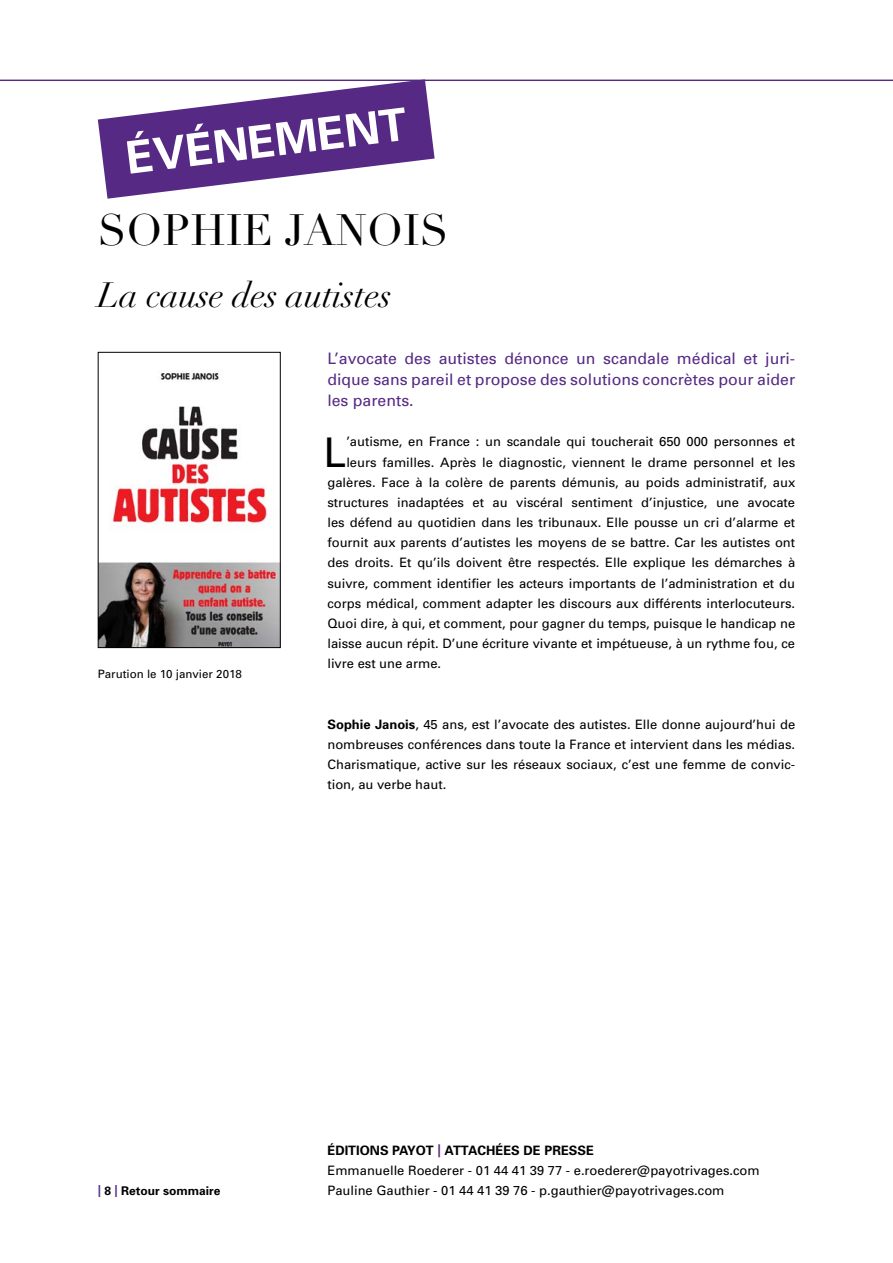
<style>
.page{position:relative;width:893px;height:1263px;background:#fff}
.page>*{position:absolute;margin:0;border:0;box-sizing:border-box;transform-origin:0 0}
.t1{font:700 45px "Univers";color:#fff}
.t2{font:43.2px "Didot LH";color:#000}
.t3{font:40.95px "Univers";color:#000}
.t4{font:italic 34.5px "Didot LH";color:#000}
.t5{font:15.9px/21px "Univers";color:#562a84;text-align:justify}
.t6{font:12.9px/20.1px "Univers";color:#000}
.t7{font:700 12px "Univers";color:#000}
.t8{font:11.55px "Univers";color:#000}
.s1{font-weight:700}
.s2{color:#562a84}
.s3{font-weight:700;color:#562a84}
</style>
<div class="page">
<hr style="left:0;top:80px;width:893px;height:1px;background:#562a84">
<svg style="left:98px;top:79px;width:337px;height:120px"></svg>
<img style="left:100px;top:372px;width:179px;height:274px">
<div style="left:98px;top:352px;width:183px;height:296px;border:1px solid #000"></div>
<h1 class="t1" style="left:123px;top:131px;width:284px;rotate:-7deg">ÉVÉNEMENT</h1>
<h2 class="t2" style="left:98px;top:205px;width:352px">SOPHIE JANOIS</h2>
<h3 class="t4" style="left:98px;top:275px;width:295px">La cause des autistes</h3>
<p class="t8" style="left:98px;top:667px;width:146px">Parution le 10 janvier 2018</p>
<p class="t5" style="left:327px;top:348px;width:469px">L’avocate des autistes dénonce un scandale médical et juri&shy;dique sans pareil et propose des solutions concrètes pour aider les parents.</p>
<h3 class="t3" style="left:324px;top:428px;width:24px">L</h3>
<p class="t6" style="left:346px;top:432px;width:450px">’autisme, en France : un scandale qui toucherait 650 000 personnes et</p>
<p class="t6" style="left:346px;top:452px;width:450px">leurs familles. Après le diagnostic, viennent le drame personnel et les</p>
<p class="t6" style="left:327px;top:472px;width:469px">galères. Face à la colère de parents démunis, au poids administratif, aux</p>
<p class="t6" style="left:327px;top:492px;width:469px">structures inadaptées et au viscéral sentiment d’injustice, une avocate</p>
<p class="t6" style="left:327px;top:513px;width:469px">les défend au quotidien dans les tribunaux. Elle pousse un cri d’alarme et</p>
<p class="t6" style="left:327px;top:533px;width:469px">fournit aux parents d’autistes les moyens de se battre. Car les autistes ont</p>
<p class="t6" style="left:327px;top:553px;width:469px">des droits. Et qu’ils doivent être respectés. Elle explique les démarches à</p>
<p class="t6" style="left:327px;top:573px;width:469px">suivre, comment identifier les acteurs importants de l’administration et du</p>
<p class="t6" style="left:327px;top:593px;width:469px">corps médical, comment adapter les discours aux différents interlocuteurs.</p>
<p class="t6" style="left:327px;top:613px;width:469px">Quoi dire, à qui, et comment, pour gagner du temps, puisque le handicap ne</p>
<p class="t6" style="left:327px;top:634px;width:469px">laisse aucun répit. D’une écriture vivante et impétueuse, à un rythme fou, ce</p>
<p class="t6" style="left:327px;top:654px;width:115px">livre est une arme.</p>
<p class="t6" style="left:327px;top:714px;width:469px;text-align:justify"><span class="s1">Sophie Janois</span>, 45 ans, est l’avocate des autistes. Elle donne aujourd’hui de nombreuses conférences dans toute la France et intervient dans les médias.<br>Charismatique, active sur les réseaux sociaux, c’est une femme de convic&shy;tion, au verbe haut.</p>
<p class="t7" style="left:98px;top:1183px;width:124px"><span class="s2">|</span> 8 <span class="s2">|</span> Retour sommaire</p>
<p class="t6" style="left:327px;top:1140px;width:434px"><span class="s1">ÉDITIONS PAYOT</span> <span class="s3">|</span> <span class="s1">ATTACHÉES DE PRESSE<br></span>Emmanuelle Roederer - 01 44 41 39 77 - e.roederer@payotrivages.com<br>Pauline Gauthier - 01 44 41 39 76 - p.gauthier@payotrivages.com</p>
</div>
